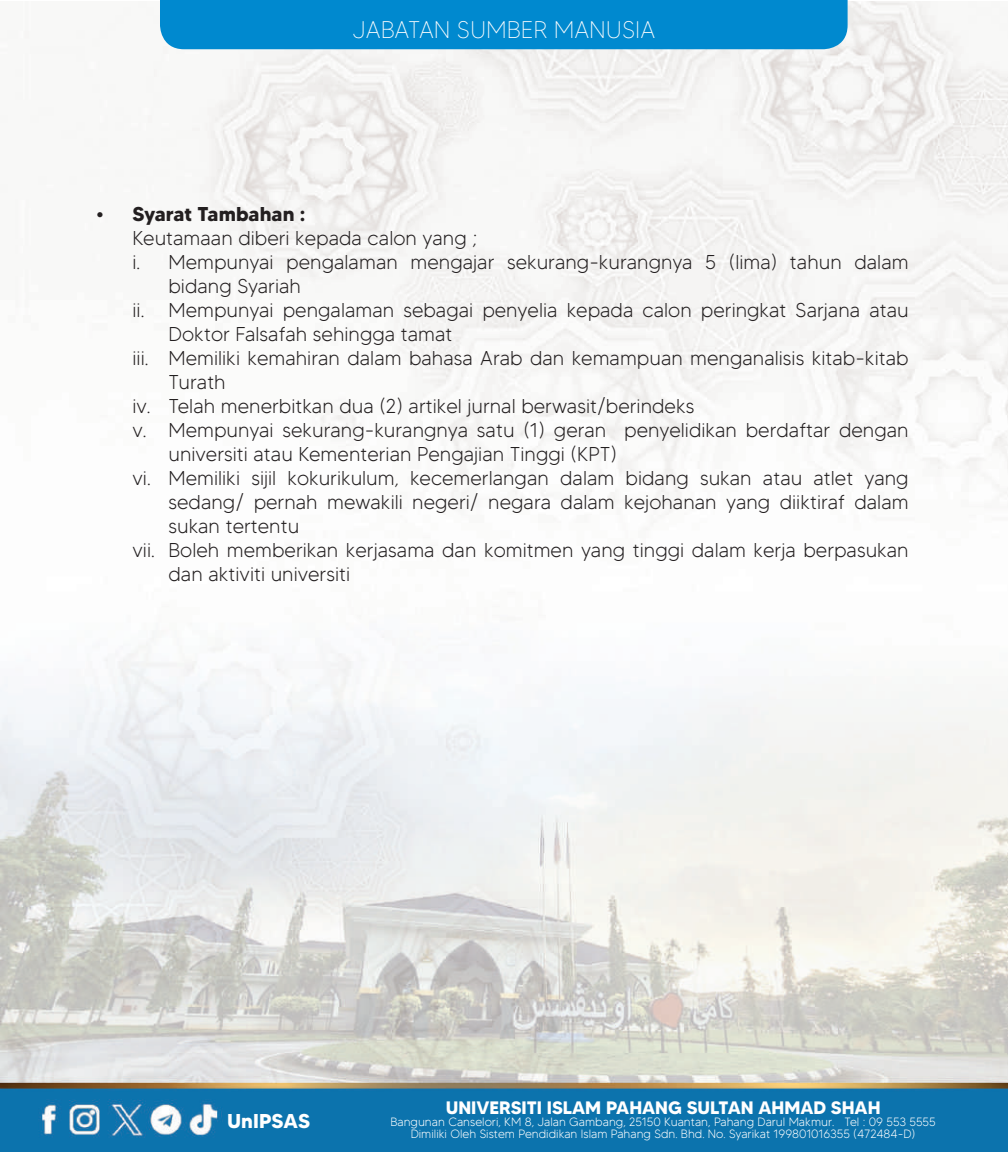
<style>
.page{position:relative;width:1008px;height:1152px;background:#fff}
.page>*{position:absolute;margin:0;border:0;box-sizing:border-box;transform-origin:0 0}
.t1{font:100 24px "MADETOMMY";color:#fff}
.t2{font:300 20px "MADETOMMY";color:#231f20}
.t3{font:700 20px "MADETOMMY";color:#231f20}
.t4{font:700 20px "MADETOMMY";color:#fff}
.t5{font:700 18px "MADETOMMY";color:#fff}
.t6{font:300 12px/12px "MADETOMMY";color:#fff;text-align:center}
</style>
<div class="page">
<img style="left:1px;top:1px;width:1007px;height:1151px">
<div style="left:160px;top:0;width:688px;height:49px;background:#0089cf"></div>
<p class="t1" style="left:353px;top:15px;width:304px">JABATAN SUMBER MANUSIA</p>
<p class="t3" style="left:97px;top:202px;width:210px">• Syarat Tambahan :</p>
<p class="t2" style="left:133px;top:226px;width:346px">Keutamaan diberi kepada calon yang ;</p>
<p class="t2" style="left:133px;top:250px;width:778px">i. Mempunyai pengalaman mengajar sekurang-kurangnya 5 (lima) tahun dalam</p>
<p class="t2" style="left:169px;top:274px;width:134px">bidang Syariah</p>
<p class="t2" style="left:133px;top:298px;width:778px">ii. Mempunyai pengalaman sebagai penyelia kepada calon peringkat Sarjana atau</p>
<p class="t2" style="left:169px;top:322px;width:286px">Doktor Falsafah sehingga tamat</p>
<p class="t2" style="left:133px;top:346px;width:778px">iii. Memiliki kemahiran dalam bahasa Arab dan kemampuan menganalisis kitab-kitab</p>
<p class="t2" style="left:169px;top:370px;width:59px">Turath</p>
<p class="t2" style="left:133px;top:394px;width:563px">iv. Telah menerbitkan dua (2) artikel jurnal berwasit/berindeks</p>
<p class="t2" style="left:133px;top:418px;width:778px">v. Mempunyai sekurang-kurangnya satu (1) geran penyelidikan berdaftar dengan</p>
<p class="t2" style="left:169px;top:442px;width:450px">universiti atau Kementerian Pengajian Tinggi (KPT)</p>
<p class="t2" style="left:133px;top:466px;width:778px">vi. Memiliki sijil kokurikulum, kecemerlangan dalam bidang sukan atau atlet yang</p>
<p class="t2" style="left:169px;top:490px;width:742px">sedang/ pernah mewakili negeri/ negara dalam kejohanan yang diiktiraf dalam</p>
<p class="t2" style="left:169px;top:514px;width:132px">sukan tertentu</p>
<p class="t2" style="left:133px;top:538px;width:778px">vii. Boleh memberikan kerjasama dan komitmen yang tinggi dalam kerja berpasukan</p>
<p class="t2" style="left:169px;top:562px;width:183px">dan aktiviti universiti</p>
<p class="t4" style="left:227px;top:1108px;width:84px">UnIPSAS</p>
<p class="t5" style="left:446px;top:1096px;width:436px">UNIVERSITI ISLAM PAHANG SULTAN AHMAD SHAH</p>
<p class="t6" style="left:390px;top:1116px;width:547px">Bangunan Canselori, KM 8, Jalan Gambang, 25150 Kuantan, Pahang Darul Makmur. Tel : 09 553 5555<br>Dimiliki Oleh Sistem Pendidikan Islam Pahang Sdn. Bhd. No. Syarikat 199801016355 (472484-D)</p>
</div>
